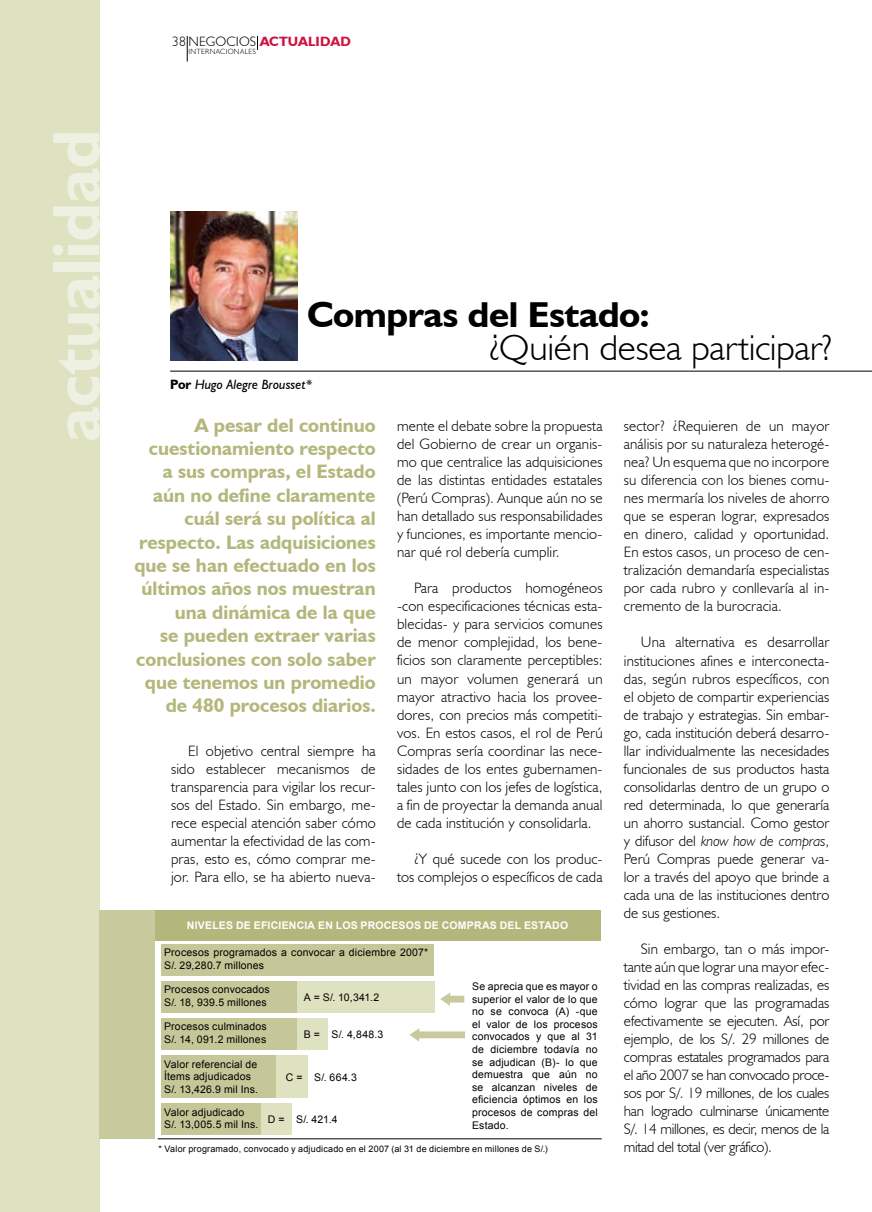
<style>
.page{position:relative;width:872px;height:1212px;background:#fff}
.page>*{position:absolute;margin:0;border:0;box-sizing:border-box;transform-origin:0 0}
.t1{font:300 36px "Humanist 521 BT";letter-spacing:-.01em;color:#000;scale:1.05 1}
.t2{font:700 36px "Humanist 521 BT";letter-spacing:-.01em;color:#000;scale:1.05 1}
.t3{font:700 19.5px/23.4px "Humanist 521 BT";color:#b4b77c;text-align:right}
.t4{font:300 15px/18px "Humanist 521 BT";letter-spacing:.01em;color:#000;text-align:justify}
.t5{font:italic 13.5px "Humanist 521 BT";color:#000}
.t6{font:300 13.5px "Humanist 521 BT";letter-spacing:.01em;color:#000}
.t7{font:10.5px/12.6px "Arial";letter-spacing:.015em;color:#000}
.t8{font:700 10.5px "Arial";letter-spacing:.02em;color:#fff}
.t9{font:9px "Arial";letter-spacing:.02em;color:#000}
.t10{font:300 7.5px "Humanist 521 BT";letter-spacing:.04em;color:#000}
.s1{font-weight:700;color:#ce1141}
.s2{font-weight:700;font-style:normal}
.s3{font-style:italic}
</style>
<div class="page">
<svg style="left:187px;top:36px;width:1px;height:26px"></svg>
<svg style="left:257px;top:36px;width:1px;height:14px"></svg>
<div style="left:0;top:0;width:100px;height:1212px;background:#dee2c0"></div>
<svg style="left:59px;top:314px;width:41px;height:126px"></svg>
<svg style="left:67px;top:276px;width:33px;height:32px"></svg>
<div style="left:53px;top:262px;width:46px;height:10px;background:#eef1e2"></div>
<svg style="left:53px;top:133px;width:47px;height:122px"></svg>
<img style="left:170px;top:211px;width:128px;height:149px">
<hr style="left:170px;top:371px;width:702px;height:1px;background:#000">
<div style="left:155px;top:911px;width:445px;height:30px;background:#b4b77c"></div>
<div style="left:161px;top:944px;width:273px;height:32px;background:#c5c798"></div>
<div style="left:161px;top:981px;width:136px;height:31px;background:#c5c798"></div>
<div style="left:161px;top:1018px;width:136px;height:32px;background:#c5c798"></div>
<div style="left:161px;top:1103px;width:100px;height:32px;background:#c5c798"></div>
<div style="left:297px;top:981px;width:137px;height:31px;background:#dee2c0"></div>
<div style="left:297px;top:1018px;width:30px;height:32px;background:#dee2c0"></div>
<div style="left:261px;top:1103px;width:30px;height:32px;background:#dee2c0"></div>
<div style="left:161px;top:1055px;width:115px;height:43px;background:#c5c798"></div>
<div style="left:276px;top:1055px;width:32px;height:43px;background:#dee2c0"></div>
<div style="left:100px;top:911px;width:55px;height:228px;background:#c8ca9e"></div>
<svg style="left:440px;top:992px;width:24px;height:14px"></svg>
<svg style="left:409px;top:1028px;width:56px;height:13px"></svg>
<hr style="left:158px;top:1138px;width:443px;height:1px;background:#000">
<p class="t6" style="left:172px;top:33px;width:180px">38 NEGOCIOS <span class="s1">ACTUALIDAD</span></p>
<p class="t10" style="left:188px;top:47px;width:38px">internacion</p>
<p class="t10" style="left:240px;top:47px;width:13px">ales</p>
<h1 class="t2" style="left:307px;top:293px;width:328px">Compras del Estado:</h1>
<h1 class="t1" style="left:488px;top:326px;width:330px">¿Quién desea participar?</h1>
<p class="t5" style="left:170px;top:376px;width:143px"><span class="s2">Por</span> Hugo Alegre Brousset*</p>
<p class="t3" style="left:134px;top:413px;width:243px">A pesar del continuo cuestionamiento respecto a sus compras, el Estado aún no define claramente cuál será su política al respecto. Las adquisiciones que se han efectuado en los últimos años nos muestran una dinámica de la que<br>se pueden extraer varias conclusiones con solo saber que tenemos un promedio de 480 procesos diarios.</p>
<p class="t4" style="left:171px;top:742px;width:206px;text-indent:17px">El objetivo central siempre ha sido establecer mecanismos de transparencia para vigilar los recur&shy;sos del Estado. Sin embargo, me&shy;rece especial atención saber cómo aumentar la efectividad de las com&shy;pras, esto es, cómo comprar me&shy;jor. Para ello, se ha abierto nueva-</p>
<p class="t4" style="left:397px;top:417px;width:207px">mente el debate sobre la propuesta del Gobierno de crear un organis&shy;mo que centralice las adquisiciones de las distintas entidades estatales (Perú Compras). Aunque aún no se han detallado sus responsabilidades y funciones, es importante mencio&shy;nar qué rol debería cumplir.</p>
<p class="t4" style="left:397px;top:579px;width:207px;text-indent:17px">Para productos homogéneos -con especificaciones técnicas esta&shy;blecidas- y para servicios comunes de menor complejidad, los bene&shy;ficios son claramente perceptibles: un mayor volumen generará un mayor atractivo hacia los provee&shy;dores, con precios más competiti&shy;vos. En estos casos, el rol de Perú Compras sería coordinar las nece&shy;sidades de los entes gubernamen&shy;tales junto con los jefes de logística, a fin de proyectar la demanda anual de cada institución y consolidarla.</p>
<p class="t4" style="left:397px;top:849px;width:207px;text-align:right">¿Y qué sucede con los produc&shy;tos complejos o específicos de cada</p>
<p class="t8" style="left:187px;top:919px;width:383px">NIVELES DE EFICIENCIA EN LOS PROCESOS DE COMPRAS DEL ESTADO</p>
<p class="t7" style="left:164px;top:946px;width:266px">Procesos programados a convocar a diciembre 2007*<br>S/. 29,280.7 millones</p>
<p class="t7" style="left:164px;top:983px;width:107px">Procesos convocados<br>S/. 18, 939.5 millones</p>
<p class="t7" style="left:472px;top:980px;width:127px;text-align:justify">Se aprecia que es mayor o superior el valor de lo que no se convoca (A) -que el valor de los procesos convocados y que al 31 de diciembre todavía no se adjudican (B)- lo que demuestra que aún no se alcanzan niveles de eficiencia óptimos en los procesos de compras del Estado.</p>
<p class="t7" style="left:304px;top:991px;width:77px">A = S/. 10,341.2</p>
<p class="t7" style="left:304px;top:1028px;width:81px">B = S/. 4,848.3</p>
<p class="t7" style="left:286px;top:1071px;width:73px">C = S/. 664.3</p>
<p class="t7" style="left:268px;top:1113px;width:71px">D = S/. 421.4</p>
<p class="t7" style="left:164px;top:1020px;width:104px">Procesos culminados<br>S/. 14, 091.2 millones</p>
<p class="t7" style="left:164px;top:1058px;width:95px">Valor referencial de<br>Ítems adjudicados<br>S/. 13,426.9 mil Ins.</p>
<p class="t7" style="left:164px;top:1106px;width:96px">Valor adjudicado<br>S/. 13,005.5 mil Ins.</p>
<p class="t9" style="left:158px;top:1143px;width:391px">* Valor programado, convocado y adjudicado en el 2007 (al 31 de diciembre en millones de S/.)</p>
<p class="t4" style="left:624px;top:417px;width:207px">sector? ¿Requieren de un mayor análisis por su naturaleza heterogé&shy;nea? Un esquema que no incorpore su diferencia con los bienes comu&shy;nes mermaría los niveles de ahorro que se esperan lograr, expresados en dinero, calidad y oportunidad.<br>En estos casos, un proceso de cen&shy;tralización demandaría especialistas por cada rubro y conllevaría al in&shy;cremento de la burocracia.</p>
<p class="t4" style="left:624px;top:633px;width:207px;text-indent:17px">Una alternativa es desarrollar instituciones afines e interconecta&shy;das, según rubros específicos, con el objeto de compartir experiencias de trabajo y estrategias. Sin embar&shy;go, cada institución deberá desarro&shy;llar individualmente las necesidades funcionales de sus productos hasta consolidarlas dentro de un grupo o red determinada, lo que generaría un ahorro sustancial. Como gestor y difusor del <span class="s3">know how de compras</span>, Perú Compras puede generar va&shy;lor a través del apoyo que brinde a cada una de las instituciones dentro de sus gestiones.</p>
<p class="t4" style="left:624px;top:939px;width:207px;text-indent:17px">Sin embargo, tan o más impor&shy;tante aún que lograr una mayor efec&shy;tividad en las compras realizadas, es cómo lograr que las programadas efectivamente se ejecuten. Así, por ejemplo, de los S/. 29 millones de compras estatales programados para el año 2007 se han convocado proce&shy;sos por S/. 19 millones, de los cuales han logrado culminarse únicamente S/. 14 millones, es decir, menos de la mitad del total (ver gráfico).</p>
</div>
